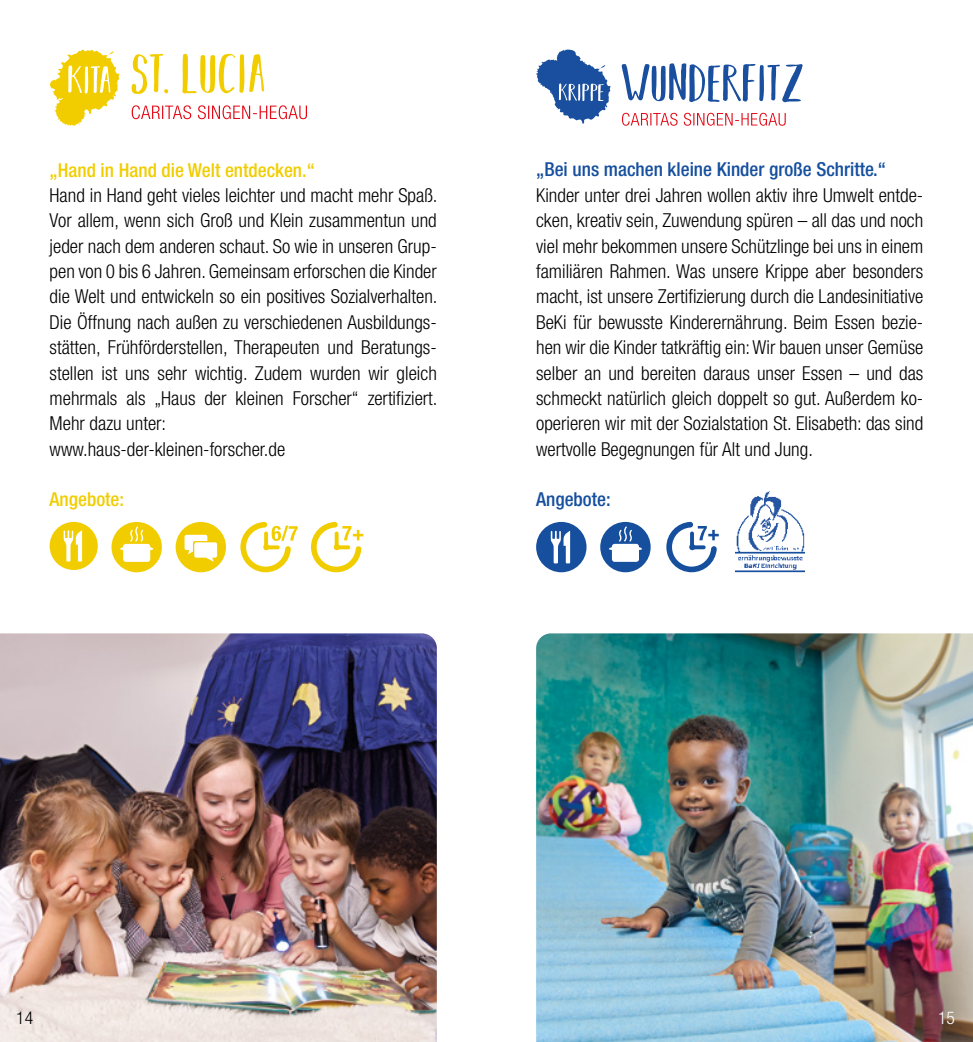
<style>
.page{position:relative;width:973px;height:1042px;background:#fff}
.page>*{position:absolute;margin:0;border:0;box-sizing:border-box;transform-origin:0 0}
.t1{font:300 condensed 19.25px/25.4px "Helvetica Neue LT Std";color:#000}
.t2{font:500 condensed 19.25px "Helvetica Neue LT Std";color:#154f9e}
.t3{font:500 condensed 19.25px "Helvetica Neue LT Std";color:#f1cd00}
.t4{font:300 condensed 17.5px "Helvetica Neue LT Std";color:#000}
.t5{font:300 condensed 17.5px "Helvetica Neue LT Std";color:#fff}
</style>
<div class="page">
<svg style="left:132px;top:105px;width:175px;height:14px"></svg>
<svg style="left:50px;top:50px;width:69px;height:76px"></svg>
<svg style="left:132px;top:54px;width:132px;height:40px"></svg>
<svg style="left:621px;top:63px;width:181px;height:39px"></svg>
<svg style="left:622px;top:113px;width:163px;height:13px"></svg>
<svg style="left:536px;top:50px;width:74px;height:74px"></svg>
<img style="left:536px;top:633px;width:436px;height:409px">
<img style="left:0;top:633px;width:437px;height:409px">
<svg style="left:175px;top:522px;width:51px;height:50px"></svg>
<svg style="left:111px;top:522px;width:51px;height:50px"></svg>
<svg style="left:240px;top:522px;width:57px;height:50px"></svg>
<svg style="left:311px;top:522px;width:52px;height:50px"></svg>
<svg style="left:536px;top:522px;width:50px;height:50px"></svg>
<svg style="left:600px;top:522px;width:50px;height:50px"></svg>
<svg style="left:666px;top:522px;width:52px;height:50px"></svg>
<img style="left:735px;top:492px;width:69px;height:81px">
<svg style="left:50px;top:522px;width:48px;height:48px"></svg>
<p class="t3" style="left:50px;top:158px;width:267px">„Hand in Hand die Welt entdecken.“</p>
<p class="t1" style="left:50px;top:182px;width:389px">Hand in Hand geht vieles leichter und macht mehr Spaß.<br>Vor allem, wenn sich Groß und Klein zusammentun und jeder nach dem anderen schaut. So wie in unseren Grup&shy;pen von 0 bis 6 Jahren. Gemeinsam erforschen die Kinder die Welt und entwickeln so ein positives Sozialverhalten.<br>Die Öffnung nach außen zu verschiedenen Ausbildungs&shy;stätten, Frühförderstellen, Therapeuten und Beratungs&shy;stellen ist uns sehr wichtig. Zudem wurden wir gleich mehrmals als „Haus der kleinen Forscher“ zertifiziert.<br>Mehr dazu unter:<br>www.haus-der-kleinen-forscher.de</p>
<p class="t3" style="left:50px;top:488px;width:76px">Angebote:</p>
<p class="t2" style="left:536px;top:158px;width:351px">„Bei uns machen kleine Kinder große Schritte.“</p>
<p class="t1" style="left:536px;top:182px;width:388px;text-align:justify">Kinder unter drei Jahren wollen aktiv ihre Umwelt entde&shy;cken, kreativ sein, Zuwendung spüren – all das und noch viel mehr bekommen unsere Schützlinge bei uns in einem familiären Rahmen. Was unsere Krippe aber besonders macht, ist unsere Zertifizierung durch die Landesinitiative BeKi für bewusste Kinderernährung. Beim Essen bezie&shy;hen wir die Kinder tatkräftig ein: Wir bauen unser Gemüse selber an und bereiten daraus unser Essen – und das schmeckt natürlich gleich doppelt so gut. Außerdem ko&shy;operieren wir mit der Sozialstation St. Elisabeth: das sind wertvolle Begegnungen für Alt und Jung.</p>
<p class="t2" style="left:536px;top:488px;width:76px">Angebote:</p>
<p class="t4" style="left:16px;top:1008px;width:18px">14</p>
<p class="t5" style="left:938px;top:1008px;width:18px">15</p>
</div>
